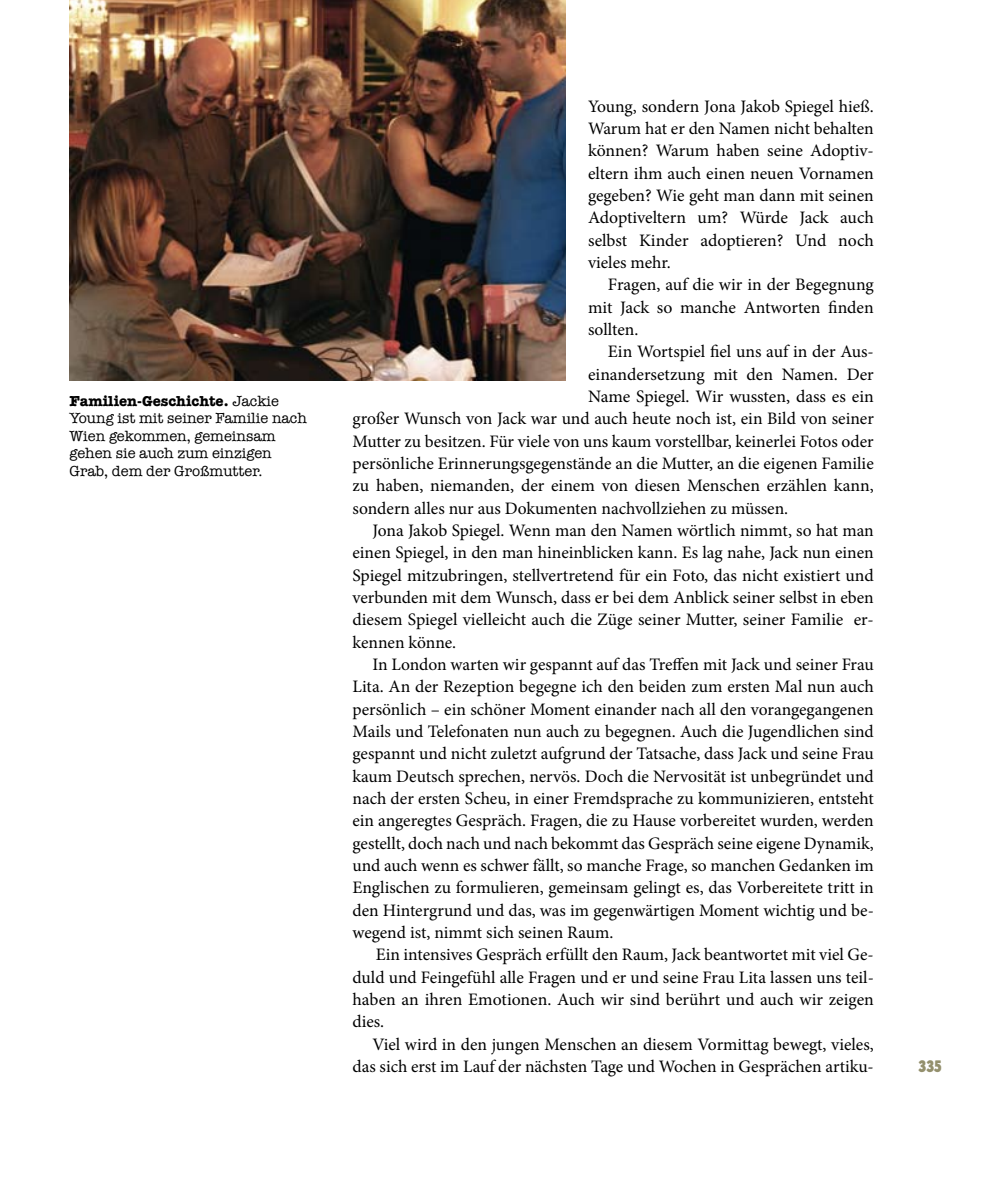
<style>
.page{position:relative;width:993px;height:1191px;background:#fff}
.page>*{position:absolute;margin:0;border:0;box-sizing:border-box;transform-origin:0 0}
.t1{font:17.5px/22.4px "Minion Pro";color:#000;text-align:justify}
.t2{font:condensed 17.5px "Block T";color:#94906d}
.t3{font:14.88px/17.5px "American Typewriter";color:#000}
.s1{font-weight:700}
</style>
<div class="page">
<img style="left:69px;top:0;width:496px;height:380px">
<p class="t3" style="left:69px;top:391px;width:239px"><span class="s1">Familien-Geschichte.</span> Jackie<br>Young ist mit seiner Familie nach<br>Wien gekommen, gemeinsam gehen sie auch zum einzigen<br>Grab, dem der Großmutter.</p>
<p class="t1" style="left:588px;top:95px;width:287px">Young, sondern Jona Jakob Spiegel hieß.<br>Warum hat er den Namen nicht behalten können? Warum haben seine Adoptiv&shy;eltern ihm auch einen neuen Vornamen gegeben? Wie geht man dann mit seinen Adoptiveltern um? Würde Jack auch selbst Kinder adoptieren? Und noch vieles mehr.</p>
<p class="t1" style="left:588px;top:273px;width:287px;text-indent:20px">Fragen, auf die wir in der Begegnung mit Jack so manche Antworten finden sollten.</p>
<p class="t1" style="left:607px;top:340px;width:267px">Ein Wortspiel fiel uns auf in der Aus-</p>
<p class="t1" style="left:588px;top:363px;width:287px">einandersetzung mit den Namen. Der</p>
<p class="t1" style="left:588px;top:385px;width:287px">Name Spiegel. Wir wussten, dass es ein</p>
<p class="t1" style="left:352px;top:407px;width:522px">großer Wunsch von Jack war und auch heute noch ist, ein Bild von seiner</p>
<p class="t1" style="left:352px;top:430px;width:522px">Mutter zu besitzen. Für viele von uns kaum vorstellbar, keinerlei Fotos oder</p>
<p class="t1" style="left:352px;top:452px;width:522px">persönliche Erinnerungsgegenstände an die Mutter, an die eigenen Familie</p>
<p class="t1" style="left:352px;top:474px;width:522px">zu haben, niemanden, der einem von diesen Menschen erzählen kann,</p>
<p class="t1" style="left:352px;top:497px;width:437px">sondern alles nur aus Dokumenten nachvollziehen zu müssen.</p>
<p class="t1" style="left:372px;top:519px;width:503px">Jona Jakob Spiegel. Wenn man den Namen wörtlich nimmt, so hat man</p>
<p class="t1" style="left:352px;top:541px;width:522px">einen Spiegel, in den man hineinblicken kann. Es lag nahe, Jack nun einen</p>
<p class="t1" style="left:352px;top:564px;width:522px">Spiegel mitzubringen, stellvertretend für ein Foto, das nicht existiert und</p>
<p class="t1" style="left:352px;top:586px;width:522px">verbunden mit dem Wunsch, dass er bei dem Anblick seiner selbst in eben</p>
<p class="t1" style="left:352px;top:608px;width:522px">diesem Spiegel vielleicht auch die Züge seiner Mutter, seiner Familie er-</p>
<p class="t1" style="left:352px;top:631px;width:105px">kennen könne.</p>
<p class="t1" style="left:372px;top:653px;width:502px">In London warten wir gespannt auf das Treffen mit Jack und seiner Frau</p>
<p class="t1" style="left:352px;top:675px;width:522px">Lita. An der Rezeption begegne ich den beiden zum ersten Mal nun auch</p>
<p class="t1" style="left:352px;top:698px;width:522px">persönlich – ein schöner Moment einander nach all den vorangegangenen</p>
<p class="t1" style="left:352px;top:720px;width:522px">Mails und Telefonaten nun auch zu begegnen. Auch die Jugendlichen sind</p>
<p class="t1" style="left:352px;top:742px;width:522px">gespannt und nicht zuletzt aufgrund der Tatsache, dass Jack und seine Frau</p>
<p class="t1" style="left:352px;top:765px;width:522px">kaum Deutsch sprechen, nervös. Doch die Nervosität ist unbegründet und</p>
<p class="t1" style="left:352px;top:787px;width:522px">nach der ersten Scheu, in einer Fremdsprache zu kommunizieren, entsteht</p>
<p class="t1" style="left:352px;top:809px;width:522px">ein angeregtes Gespräch. Fragen, die zu Hause vorbereitet wurden, werden</p>
<p class="t1" style="left:352px;top:832px;width:522px">gestellt, doch nach und nach bekommt das Gespräch seine eigene Dynamik,</p>
<p class="t1" style="left:352px;top:854px;width:522px">und auch wenn es schwer fällt, so manche Frage, so manchen Gedanken im</p>
<p class="t1" style="left:352px;top:876px;width:522px">Englischen zu formulieren, gemeinsam gelingt es, das Vorbereitete tritt in</p>
<p class="t1" style="left:352px;top:899px;width:522px">den Hintergrund und das, was im gegenwärtigen Moment wichtig und be-</p>
<p class="t1" style="left:352px;top:921px;width:262px">wegend ist, nimmt sich seinen Raum.</p>
<p class="t1" style="left:376px;top:943px;width:499px">Ein intensives Gespräch erfüllt den Raum, Jack beantwortet mit viel Ge-</p>
<p class="t1" style="left:352px;top:966px;width:522px">duld und Feingefühl alle Fragen und er und seine Frau Lita lassen uns teil-</p>
<p class="t1" style="left:352px;top:988px;width:522px">haben an ihren Emotionen. Auch wir sind berührt und auch wir zeigen</p>
<p class="t1" style="left:352px;top:1010px;width:33px">dies.</p>
<p class="t1" style="left:372px;top:1032px;width:502px">Viel wird in den jungen Menschen an diesem Vormittag bewegt, vieles,</p>
<p class="t1" style="left:352px;top:1055px;width:522px">das sich erst im Lauf der nächsten Tage und Wochen in Gesprächen artiku-</p>
<p class="t2" style="left:918px;top:1056px;width:25px">335</p>
</div>
